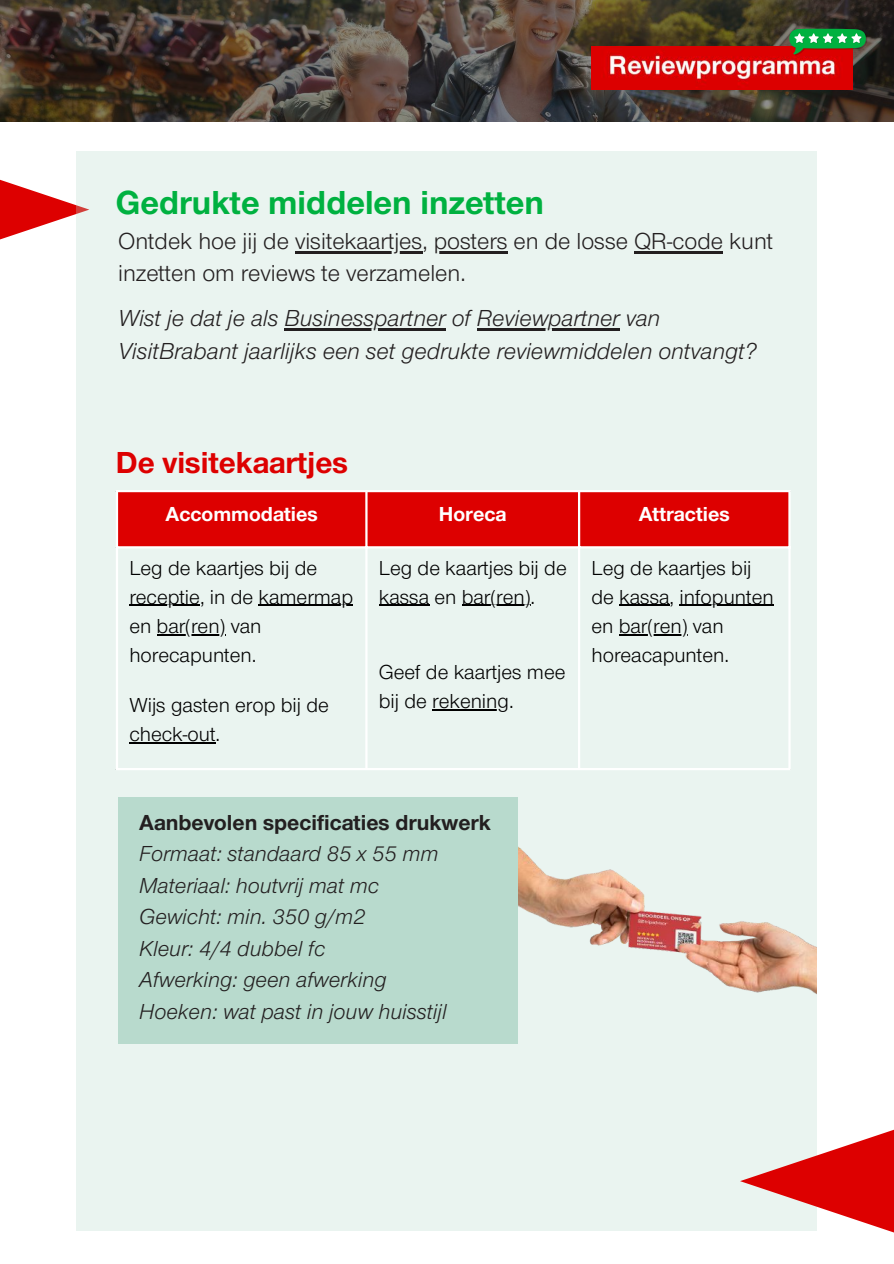
<style>
.page{position:relative;width:894px;height:1264px;background:#fff}
.page>*{position:absolute;margin:0;border:0;box-sizing:border-box;transform-origin:0 0}
.t1{font:700 34.5px "Nimbus San Nov";color:#00b140}
.t2{font:700 31.5px "Nimbus San Nov";color:#d00}
.t3{font:italic 24px/32.7px "Nimbus San Nov";color:#231f20}
.t4{font:24px/32.7px "Nimbus San Nov";color:#231f20}
.t5{font:italic 22.5px/31.5px "Nimbus San Nov";color:#231f20}
.t6{font:700 22.5px "Nimbus San Nov";color:#231f20}
.t7{font:21px/29.2px "Nimbus San Nov";color:#000}
.t8{font:700 21px "Nimbus San Nov";color:#fff}
</style>
<div class="page">
<svg style="left:0;top:0;width:893px;height:122px;background:#483c32"></svg>
<img style="left:591px;top:46px;width:260px;height:43px">
<svg style="left:788px;top:29px;width:79px;height:27px;background:#578748"></svg>
<svg style="left:0;top:76px;width:89px;height:164px"></svg>
<div style="left:76px;top:152px;width:740px;height:1078px;background:#eaf4f0"></div>
<div style="left:118px;top:492px;width:670px;height:54px;background:#d00"></div>
<hr style="left:129px;top:605px;width:71px;height:1px;background:#000">
<hr style="left:258px;top:605px;width:95px;height:1px;background:#000">
<hr style="left:156px;top:634px;width:69px;height:1px;background:#000">
<hr style="left:129px;top:742px;width:86px;height:1px;background:#000">
<hr style="left:379px;top:605px;width:50px;height:1px;background:#000">
<hr style="left:461px;top:605px;width:69px;height:1px;background:#000">
<hr style="left:432px;top:709px;width:77px;height:1px;background:#000">
<hr style="left:619px;top:605px;width:50px;height:1px;background:#000">
<hr style="left:679px;top:605px;width:94px;height:1px;background:#000">
<hr style="left:618px;top:634px;width:69px;height:1px;background:#000">
<hr style="left:116px;top:492px;width:2px;height:276px;background:#fff">
<hr style="left:365px;top:492px;width:2px;height:276px;background:#fff">
<hr style="left:577px;top:492px;width:3px;height:276px;background:#fff">
<hr style="left:788px;top:492px;width:2px;height:276px;background:#fff">
<hr style="left:116px;top:490px;width:674px;height:2px;background:#fff">
<hr style="left:116px;top:546px;width:674px;height:2px;background:#fff">
<hr style="left:116px;top:768px;width:674px;height:2px;background:#fff">
<img style="left:517px;top:829px;width:299px;height:182px">
<svg style="left:739px;top:1047px;width:154px;height:186px;fill:#eaf4f0"></svg>
<div style="left:118px;top:797px;width:399px;height:247px;background:#b8dacd"></div>
<hr style="left:295px;top:251px;width:127px;height:2px;background:#231f20">
<hr style="left:433px;top:251px;width:74px;height:2px;background:#231f20">
<hr style="left:634px;top:251px;width:88px;height:2px;background:#231f20">
<hr style="left:284px;top:329px;width:161px;height:2px;background:#231f20">
<hr style="left:476px;top:329px;width:143px;height:2px;background:#231f20">
<h1 class="t1" style="left:116px;top:191px;width:429px">Gedrukte middelen inzetten</h1>
<p class="t4" style="left:118px;top:228px;width:656px">Ontdek hoe jij de visitekaartjes, posters en de losse QR-code kunt inzetten om reviews te verzamelen.</p>
<p class="t3" style="left:118px;top:306px;width:639px">Wist je dat je als Businesspartner of Reviewpartner van<br>VisitBrabant jaarlijks een set gedrukte reviewmiddelen ontvangt?</p>
<h2 class="t2" style="left:116px;top:452px;width:233px">De visitekaartjes</h2>
<p class="t8" style="left:165px;top:507px;width:154px">Accommodaties</p>
<p class="t8" style="left:439px;top:507px;width:69px">Horeca</p>
<p class="t8" style="left:638px;top:507px;width:92px">Attracties</p>
<p class="t7" style="left:129px;top:556px;width:225px">Leg de kaartjes bij de receptie, in de kamermap en bar(ren) van horecapunten.</p>
<p class="t7" style="left:129px;top:693px;width:201px">Wijs gasten erop bij de check-out.</p>
<p class="t7" style="left:379px;top:556px;width:189px">Leg de kaartjes bij de kassa en bar(ren).</p>
<p class="t7" style="left:591px;top:556px;width:184px">Leg de kaartjes bij de kassa, infopunten en bar(ren) van horeacapunten.</p>
<p class="t7" style="left:379px;top:661px;width:188px">Geef de kaartjes mee bij de rekening.</p>
<p class="t6" style="left:139px;top:814px;width:353px">Aanbevolen specificaties drukwerk</p>
<p class="t5" style="left:139px;top:841px;width:309px">Formaat: standaard 85 x 55 mm<br>Materiaal: houtvrij mat mc<br>Gewicht: min. 350 g/m2<br>Kleur: 4/4 dubbel fc<br>Afwerking: geen afwerking<br>Hoeken: wat past in jouw huisstijl</p>
</div>
